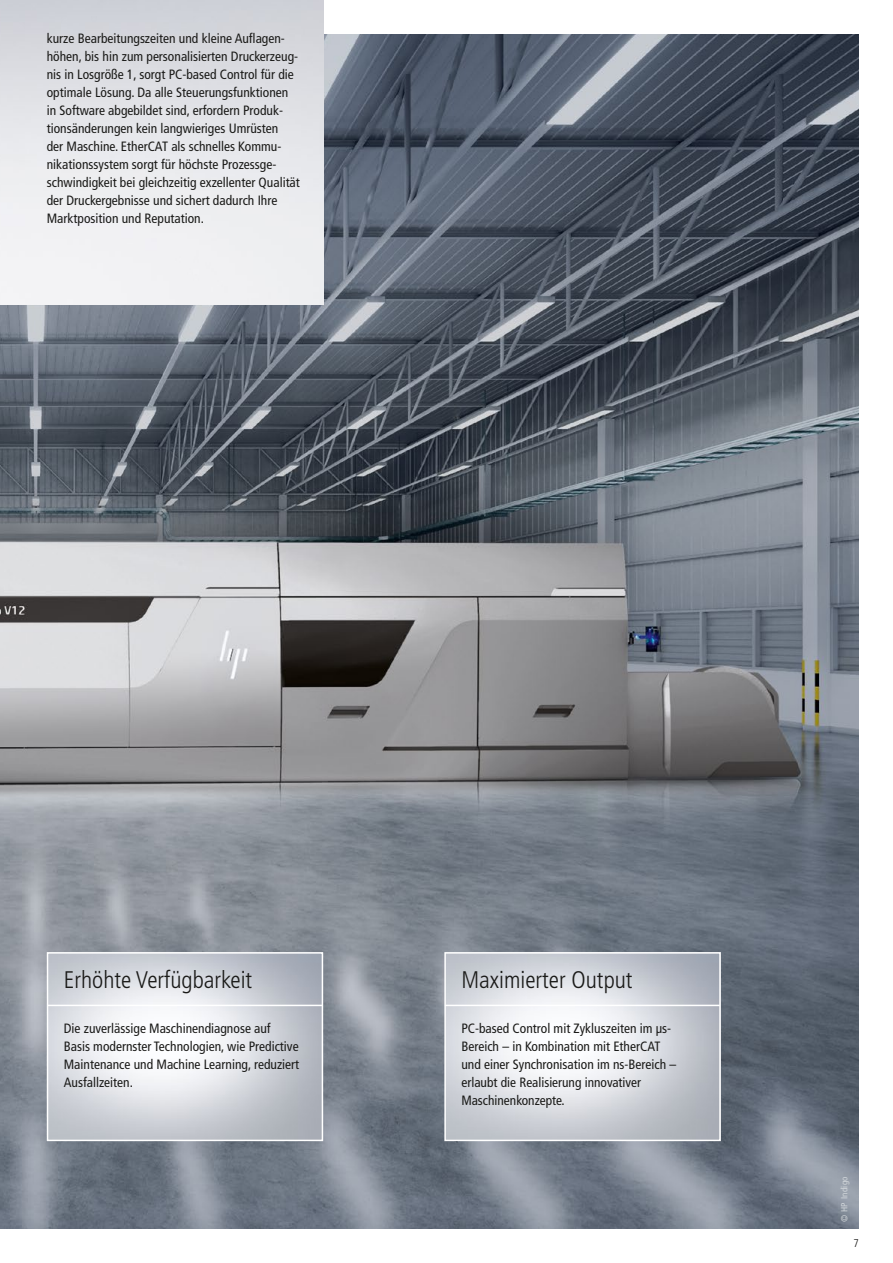
<style>
.page{position:relative;width:893px;height:1263px;background:#fff}
.page>*{position:absolute;margin:0;border:0;box-sizing:border-box;transform-origin:0 0}
.t1{font:300 condensed 24px "Frutiger LT Pro";color:#1a1a18}
.t2{font:condensed 13.5px/18px "Frutiger LT Pro";color:#1a1a18}
.t3{font:300 condensed 11.25px "Frutiger LT Pro";color:#1a1a18}
.t4{font:condensed 9px "Frutiger LT Pro";letter-spacing:.03em;color:#d1d6da}
</style>
<div class="page">
<img style="left:0;top:34px;width:859px;height:1195px">
<img style="left:0;top:0;width:323px;height:304px">
<img style="left:50px;top:955px;width:270px;height:183px">
<div style="left:47px;top:952px;width:276px;height:189px;border:2px solid #fff"></div>
<hr style="left:47px;top:1005px;width:276px;height:1px;background:#fff">
<img style="left:447px;top:955px;width:271px;height:183px">
<div style="left:444px;top:952px;width:277px;height:189px;border:2px solid #fff"></div>
<hr style="left:445px;top:1005px;width:275px;height:1px;background:#fff">
<p class="t2" style="left:47px;top:29px;width:255px">kurze Bearbeitungszeiten und kleine Auflagen&shy;höhen, bis hin zum personalisierten Druckerzeug&shy;nis in Losgröße 1, sorgt PC-based Control für die optimale Lösung. Da alle Steuerungsfunktionen in Software abgebildet sind, erfordern Produk&shy;tionsänderungen kein langwieriges Umrüsten<br>der Maschine. EtherCAT als schnelles Kommu&shy;nikationssystem sorgt für höchste Prozessge&shy;schwindigkeit bei gleichzeitig exzellenter Qualität der Druckergebnisse und sichert dadurch Ihre Marktposition und Reputation.</p>
<h1 class="t1" style="left:64px;top:966px;width:190px">Erhöhte Verfügbarkeit</h1>
<p class="t2" style="left:64px;top:1019px;width:237px">Die zuverlässige Maschinendiagnose auf Basis modernster Technologien, wie Predictive Maintenance und Machine Learning, reduziert Ausfallzeiten.</p>
<h1 class="t1" style="left:461px;top:966px;width:173px">Maximierter Output</h1>
<p class="t2" style="left:461px;top:1019px;width:216px">PC-based Control mit Zykluszeiten im µs-Bereich – in Kombination mit EtherCAT und einer Synchronisation im ns-Bereich – erlaubt die Realisierung innovativer Maschinenkonzepte.</p>
<p class="t4" style="left:839px;top:1222px;width:47px;rotate:-90deg">© HP Indigo</p>
<p class="t3" style="left:853px;top:1237px;width:7px">7</p>
</div>
